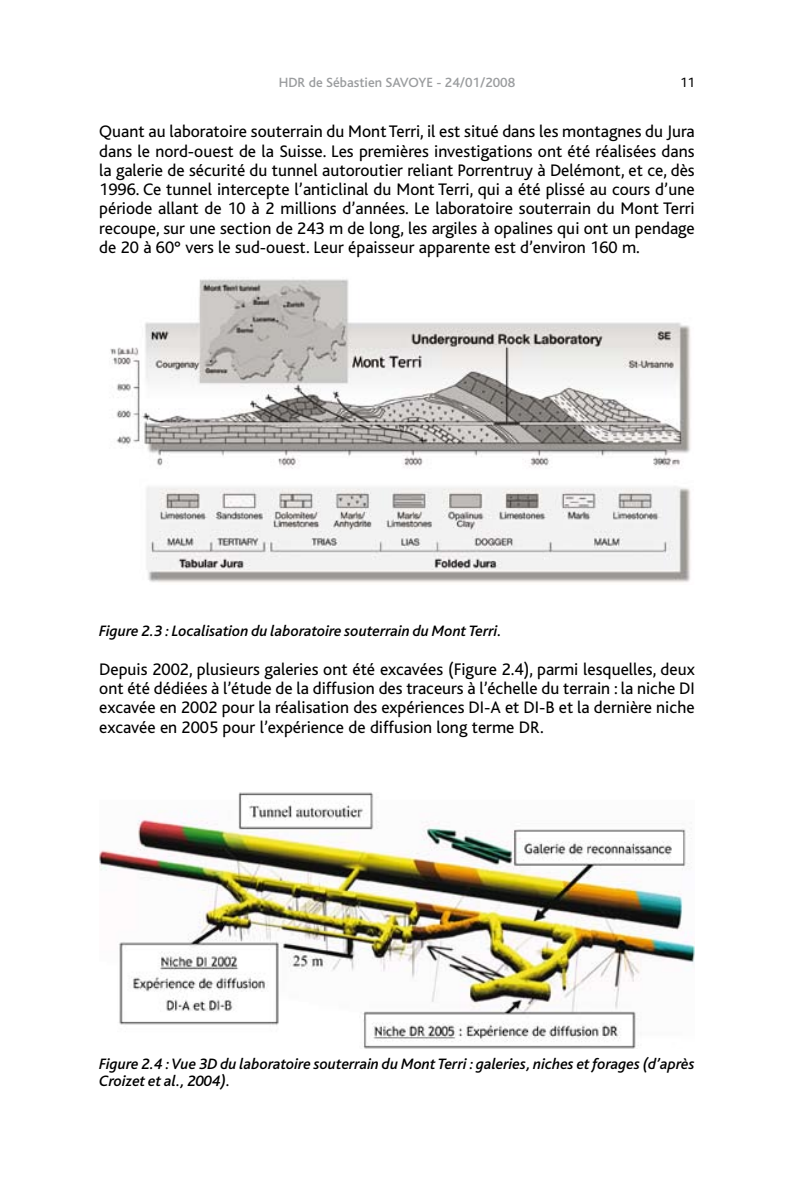
<style>
.page{position:relative;width:794px;height:1191px;background:#fff}
.page>*{position:absolute;margin:0;border:0;box-sizing:border-box;transform-origin:0 0}
.t1{font:17.5px/19.2px "Bliss";color:#000;text-align:justify}
.t2{font:italic 500 15.75px/17.5px "Bliss";color:#000}
.t3{font:500 14px "Bliss";color:#9b9d9f}
.t4{font:14px "Bliss";color:#000}
</style>
<div class="page">
<img style="left:99px;top:792px;width:595px;height:256px">
<img style="left:110px;top:279px;width:581px;height:304px">
<p class="t3" style="left:279px;top:75px;width:238px">HDR de Sébastien SAVOYE - 24/01/2008</p>
<p class="t4" style="left:680px;top:76px;width:16px">11</p>
<p class="t1" style="left:99px;top:122px;width:597px">Quant au laboratoire souterrain du Mont Terri, il est situé dans les montagnes du Jura dans le nord-ouest de la Suisse. Les premières investigations ont été réalisées dans la galerie de sécurité du tunnel autoroutier reliant Porrentruy à Delémont, et ce, dès 1996. Ce tunnel intercepte l’anticlinal du Mont Terri, qui a été plissé au cours d’une période allant de 10 à 2 millions d’années. Le laboratoire souterrain du Mont Terri recoupe, sur une section de 243 m de long, les argiles à opalines qui ont un pendage de 20 à 60° vers le sud-ouest. Leur épaisseur apparente est d’environ 160 m.</p>
<p class="t2" style="left:99px;top:623px;width:404px">Figure 2.3 : Localisation du laboratoire souterrain du Mont Terri.</p>
<p class="t1" style="left:99px;top:660px;width:597px">Depuis 2002, plusieurs galeries ont été excavées (Figure 2.4), parmi lesquelles, deux ont été dédiées à l’étude de la diffusion des traceurs à l’échelle du terrain : la niche DI excavée en 2002 pour la réalisation des expériences DI-A et DI-B et la dernière niche excavée en 2005 pour l’expérience de diffusion long terme DR.</p>
<p class="t2" style="left:99px;top:1055px;width:597px">Figure 2.4 : Vue 3D du laboratoire souterrain du Mont Terri : galeries, niches et forages (d’après<br>Croizet et al., 2004).</p>
</div>
